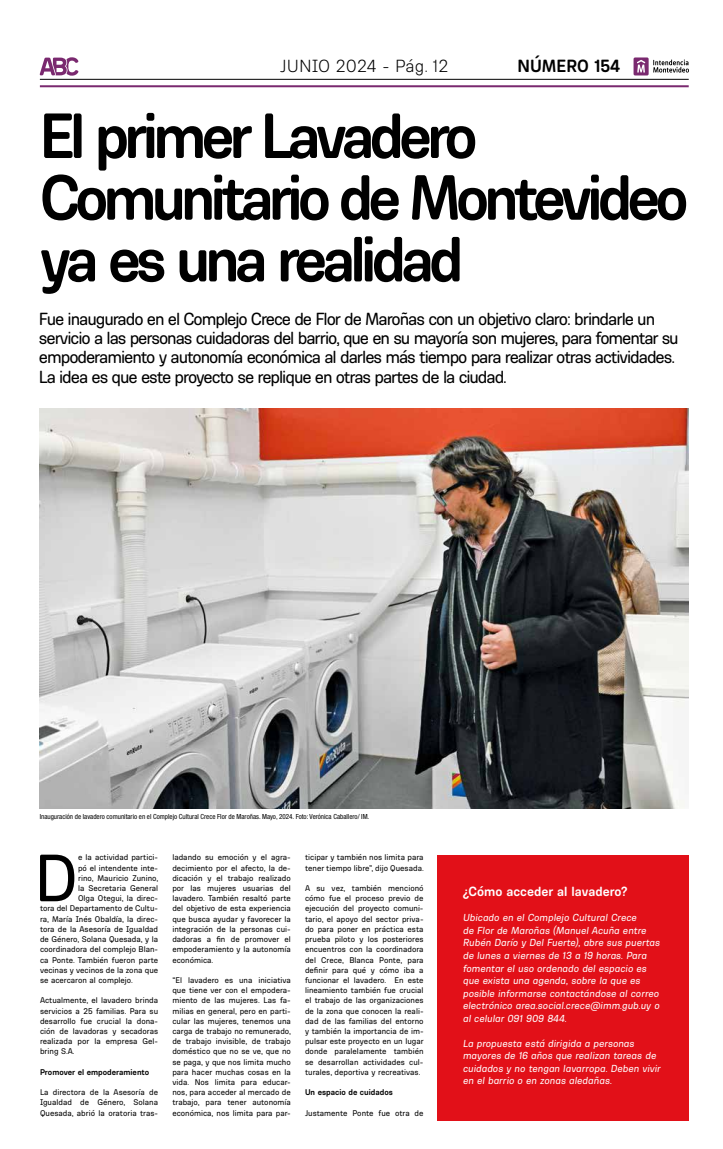
<style>
.page{position:relative;width:723px;height:1149px;background:#fff}
.page>*{position:absolute;margin:0;border:0;box-sizing:border-box;transform-origin:0 0}
.t1{font:68.5px "Ciudadana";color:#000}
.t2{font:700 65px/61.7px "Ciudadana";letter-spacing:-.08em;color:#000}
.t3{font:18px/19.3px "Ciudadana";letter-spacing:-.06em;color:#000}
.t4{font:300 18px "Ciudadana";color:#000}
.t5{font:700 18px "Ciudadana";color:#000}
.t6{font:700 13.6px "Ciudadana";color:#fff}
.t7{font:italic 10.4px/12.5px "Ciudadana";color:#fff}
.t8{font:8.5px/10.2px "Ciudadana";color:#000;text-align:justify}
.t9{font:700 8.5px "Ciudadana";color:#000}
.t10{font:condensed 7px "Helvetica Neue LT Std";color:#000}
</style>
<div class="page">
<hr style="left:40px;top:79px;width:649px;height:1px;background:#000">
<hr style="left:40px;top:85px;width:649px;height:2px;background:#7a296f">
<svg style="left:40px;top:57px;width:39px;height:19px"></svg>
<svg style="left:633px;top:57px;width:56px;height:18px"></svg>
<div style="left:438px;top:854px;width:251px;height:266px;background:#e21018"></div>
<img style="left:40px;top:408px;width:649px;height:400px">
<h3 class="t4" style="left:280px;top:56px;width:170px">JUNIO 2024 - Pág. 12</h3>
<h3 class="t5" style="left:517px;top:55px;width:104px">NÚMERO 154</h3>
<h2 class="t2" style="left:40px;top:104px;width:650px">El primer Lavadero<br>Comunitario de Montevideo ya es una realidad</h2>
<p class="t3" style="left:39px;top:308px;width:641px">Fue inaugurado en el Complejo Crece de Flor de Maroñas con un objetivo claro: brindarle un servicio a las personas cuidadoras del barrio, que en su mayoría son mujeres, para fomentar su empoderamiento y autonomía económica al darles más tiempo para realizar otras actividades.<br>La idea es que este proyecto se replique en otras partes de la ciudad.</p>
<p class="t10" style="left:40px;top:812px;width:331px">Inauguración de lavadero comunitario en el Complejo Cultural Crece Flor de Maroñas. Mayo, 2024. Foto: Verónica Caballero/ IM.</p>
<h1 class="t1" style="left:34px;top:837px;width:45px">D</h1>
<p class="t8" style="left:78px;top:852px;width:82px">e la actividad partici-</p>
<p class="t8" style="left:78px;top:862px;width:82px">pó el intendente inte-</p>
<p class="t8" style="left:78px;top:872px;width:82px">rino, Mauricio Zunino,</p>
<p class="t8" style="left:78px;top:882px;width:82px">la Secretaria General</p>
<p class="t8" style="left:78px;top:892px;width:82px">Olga Otegui, la direc-</p>
<p class="t8" style="left:40px;top:903px;width:120px">tora del Departamento de Cultu-</p>
<p class="t8" style="left:40px;top:913px;width:120px">ra, María Inés Obaldía, la direc-</p>
<p class="t8" style="left:40px;top:923px;width:120px">tora de la Asesoría de Igualdad</p>
<p class="t8" style="left:40px;top:933px;width:120px">de Género, Solana Quesada, y la</p>
<p class="t8" style="left:40px;top:943px;width:120px">coordinadora del complejo Blan-</p>
<p class="t8" style="left:40px;top:954px;width:120px">ca Ponte. También fueron parte</p>
<p class="t8" style="left:40px;top:964px;width:120px">vecinas y vecinos de la zona que</p>
<p class="t8" style="left:40px;top:974px;width:94px">se acercaron al complejo.</p>
<p class="t8" style="left:40px;top:994px;width:120px">Actualmente, el lavadero brinda servicios a 25 familias. Para su desarrollo fue crucial la dona&shy;ción de lavadoras y secadoras realizada por la empresa Gel&shy;bring S.A.</p>
<p class="t9" style="left:40px;top:1066px;width:111px">Promover el empoderamiento</p>
<p class="t8" style="left:40px;top:1086px;width:120px">La directora de la Asesoría de Igualdad de Género, Solana Quesada, abrió la oratoria tras-</p>
<p class="t8" style="left:172px;top:852px;width:120px">ladando su emoción y el agra&shy;decimiento por el afecto, la de&shy;dicación y el trabajo realizado por las mujeres usuarias del lavadero. También resaltó parte del objetivo de esta experiencia que busca ayudar y favorecer la integración de la personas cui&shy;dadoras a fin de promover el empoderamiento y la autonomía económica.</p>
<p class="t8" style="left:172px;top:974px;width:120px">“El lavadero es una iniciativa que tiene ver con el empodera&shy;miento de las mujeres. Las fa&shy;milias en general, pero en parti&shy;cular las mujeres, tenemos una carga de trabajo no remunerado, de trabajo invisible, de trabajo doméstico que no se ve, que no se paga, y que nos limita mucho para hacer muchas cosas en la vida. Nos limita para educar&shy;nos, para acceder al mercado de trabajo, para tener autonomía económica, nos limita para par-</p>
<p class="t8" style="left:305px;top:852px;width:120px">ticipar y también nos limita para tener tiempo libre”, dijo Quesada.</p>
<p class="t8" style="left:305px;top:882px;width:120px">A su vez, también mencionó cómo fue el proceso previo de ejecución del proyecto comuni&shy;tario, el apoyo del sector priva&shy;do para poner en práctica esta prueba piloto y los posteriores encuentros con la coordinadora del Crece, Blanca Ponte, para definir para qué y cómo iba a funcionar el lavadero. En este lineamiento también fue crucial el trabajo de las organizaciones de la zona que conocen la reali&shy;dad de las familias del entorno y también la importancia de im&shy;pulsar este proyecto en un lugar donde paralelamente también se desarrollan actividades cul&shy;turales, deportiva y recreativas.</p>
<p class="t9" style="left:305px;top:1086px;width:89px">Un espacio de cuidados</p>
<p class="t8" style="left:305px;top:1107px;width:120px">Justamente Ponte fue otra de</p>
<h3 class="t6" style="left:463px;top:883px;width:166px">¿Cómo acceder al lavadero?</h3>
<p class="t7" style="left:463px;top:911px;width:199px">Ubicado en el Complejo Cultural Crece<br>de Flor de Maroñas (Manuel Acuña entre Rubén Darío y Del Fuerte), abre sus puertas de lunes a viernes de 13 a 19 horas. Para fomentar el uso ordenado del espacio es que exista una agenda, sobre la que es posible informarse contactándose al correo electrónico area.social.crece@imm.gub.uy o al celular 091 909 844.</p>
<p class="t7" style="left:463px;top:1036px;width:199px">La propuesta está dirigida a personas mayores de 16 años que realizan tareas de cuidados y no tengan lavarropa. Deben vivir en el barrio o en zonas aledañas.</p>
</div>
